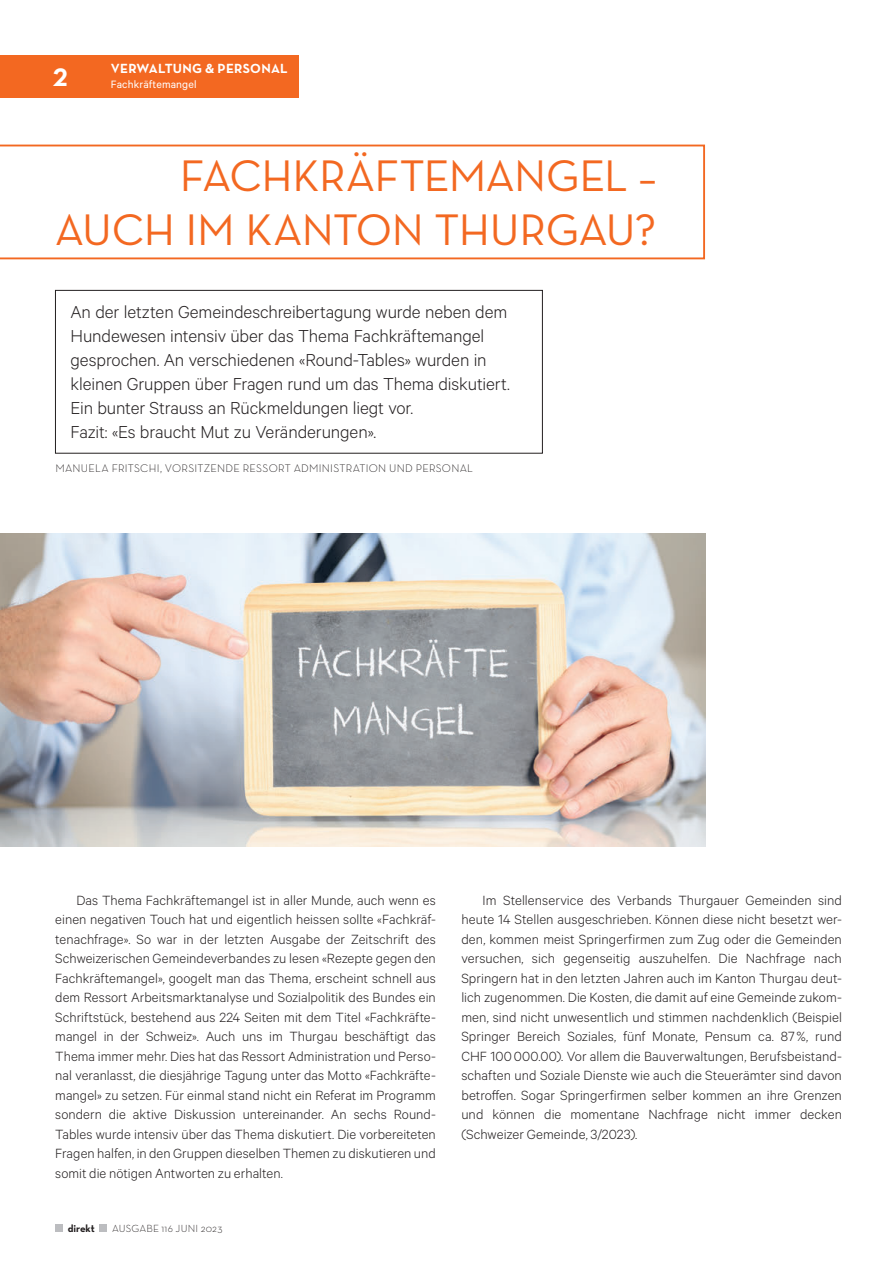
<style>
.page{position:relative;width:893px;height:1263px;background:#fff}
.page>*{position:absolute;margin:0;border:0;box-sizing:border-box;transform-origin:0 0}
.t1{font:45px/54px "Neutra Text";letter-spacing:-.015em;color:#f36821;text-align:right}
.t2{font:25.8px "Neutra Text Bold Alt";color:#fff}
.t3{font:300 19.5px/24px "Calibre";letter-spacing:-.005em;color:#231f20}
.t4{font:300 15px/19.5px "Calibre";letter-spacing:.005em;color:#231f20;text-align:justify}
.t5{font:700 13.5px "Neutra Text";letter-spacing:.015em;color:#fff}
.t6{font:12px "Calibre";letter-spacing:.01em;color:#fff}
.t7{font:300 11.25px "Neutra Text";letter-spacing:.02em;color:#231f20}
.t8{font:300 10.5px "Neutra Text";letter-spacing:.015em;color:#231f20}
.t9{font:700 10.5px "Neutra Text";color:#231f20}
</style>
<div class="page">
<div style="left:55px;top:1224px;width:8px;height:8px;background:#bcbdc0"></div>
<div style="left:100px;top:1224px;width:7px;height:8px;background:#bcbdc0"></div>
<div style="left:0;top:55px;width:299px;height:43px;background:#f36821"></div>
<svg style="left:0;top:145px;width:705px;height:114px"></svg>
<div style="left:55px;top:290px;width:488px;height:163px;border:1px solid #231f20"></div>
<img style="left:0;top:534px;width:705px;height:312px">
<h2 class="t2" style="left:53px;top:61px;width:16px">2</h2>
<p class="t5" style="left:111px;top:60px;width:178px">VERWALTUNG &amp; PERSONAL</p>
<p class="t6" style="left:111px;top:77px;width:87px">Fachkräftemangel</p>
<h1 class="t1" style="left:55px;top:148px;width:603px">FACHKRÄFTEMANGEL –<br>AUCH IM KANTON THURGAU?</h1>
<p class="t3" style="left:71px;top:299px;width:441px">An der letzten Gemeindeschreibertagung wurde neben dem Hundewesen intensiv über das Thema Fachkräftemangel gesprochen. An verschiedenen «Round-Tables» wurden in kleinen Gruppen über Fragen rund um das Thema diskutiert.<br>Ein bunter Strauss an Rückmeldungen liegt vor.<br>Fazit: «Es braucht Mut zu Veränderungen».</p>
<p class="t7" style="left:55px;top:461px;width:419px">MANUELA FRITSCHI, VORSITZENDE RESSORT ADMINISTRATION UND PERSONAL</p>
<p class="t4" style="left:55px;top:889px;width:382px;text-indent:21px">Das Thema Fachkräftemangel ist in aller Munde, auch wenn es einen negativen Touch hat und eigentlich heissen sollte «Fachkräf&shy;tenachfrage». So war in der letzten Ausgabe der Zeitschrift des Schweizerischen Gemeindeverbandes zu lesen «Rezepte gegen den Fachkräftemangel», googelt man das Thema, erscheint schnell aus dem Ressort Arbeitsmarktanalyse und Sozialpolitik des Bundes ein Schriftstück, bestehend aus 224 Seiten mit dem Titel «Fachkräfte&shy;mangel in der Schweiz». Auch uns im Thurgau beschäftigt das Thema immer mehr. Dies hat das Ressort Administration und Perso&shy;nal veranlasst, die diesjährige Tagung unter das Motto «Fachkräfte&shy;mangel» zu setzen. Für einmal stand nicht ein Referat im Programm sondern die aktive Diskussion untereinander. An sechs Round-Tables wurde intensiv über das Thema diskutiert. Die vorbereiteten Fragen halfen, in den Gruppen dieselben Themen zu diskutieren und somit die nötigen Antworten zu erhalten.</p>
<p class="t9" style="left:68px;top:1222px;width:29px">direkt</p>
<p class="t8" style="left:112px;top:1222px;width:112px">AUSGABE 116 JUNI 2023</p>
<p class="t4" style="left:461px;top:889px;width:382px;text-indent:21px">Im Stellenservice des Verbands Thurgauer Gemeinden sind heute 14 Stellen ausgeschrieben. Können diese nicht besetzt wer&shy;den, kommen meist Springerfirmen zum Zug oder die Gemeinden versuchen, sich gegenseitig auszuhelfen. Die Nachfrage nach Springern hat in den letzten Jahren auch im Kanton Thurgau deut&shy;lich zugenommen. Die Kosten, die damit auf eine Gemeinde zukom&shy;men, sind nicht unwesentlich und stimmen nachdenklich (Beispiel Springer Bereich Soziales, fünf Monate, Pensum ca. 87%, rund CHF 100000.00). Vor allem die Bauverwaltungen, Berufsbeistand&shy;schaften und Soziale Dienste wie auch die Steuerämter sind davon betroffen. Sogar Springerfirmen selber kommen an ihre Grenzen und können die momentane Nachfrage nicht immer decken (Schweizer Gemeinde, 3/2023).</p>
</div>
